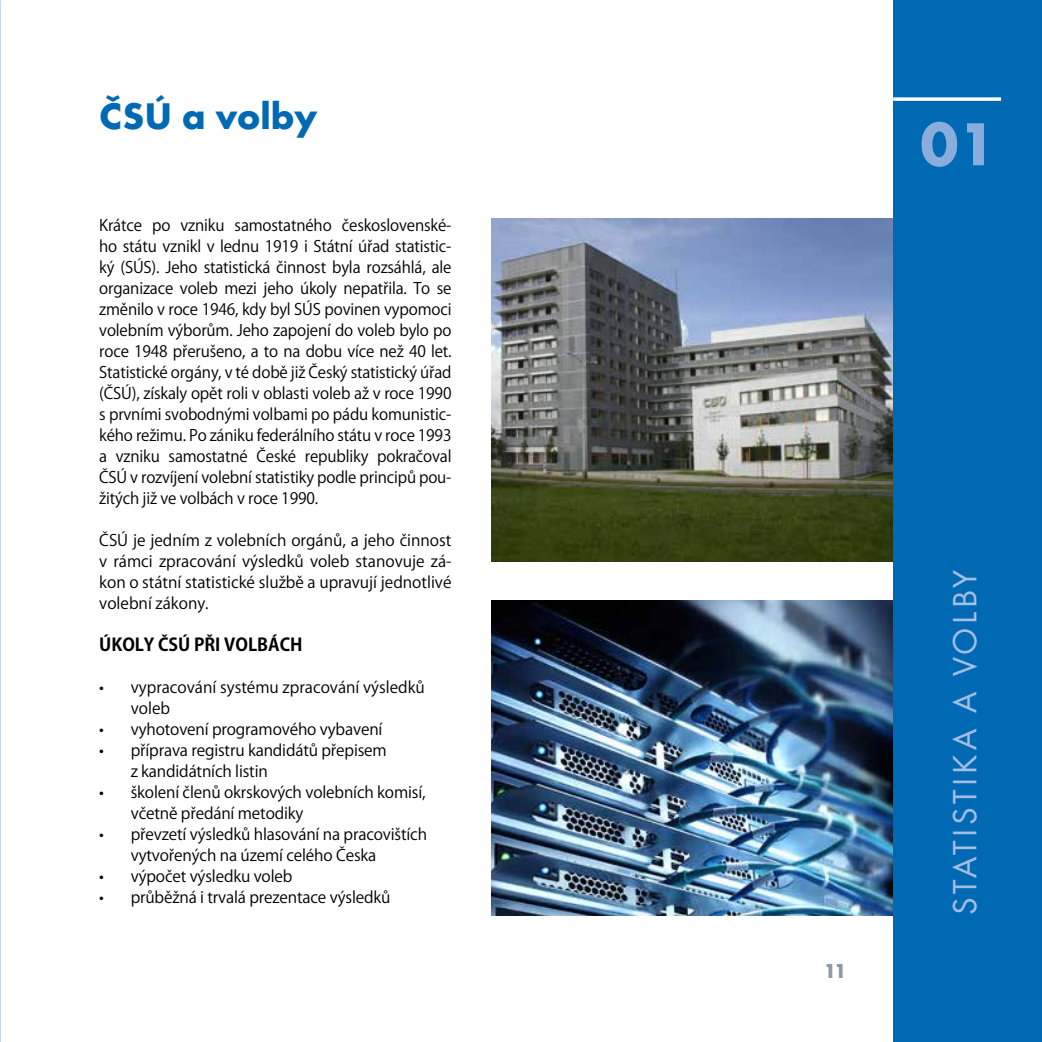
<style>
.page{position:relative;width:1042px;height:1042px;background:#fff}
.page>*{position:absolute;margin:0;border:0;box-sizing:border-box;transform-origin:0 0}
.t1{font:63px "Futura Bol 2";color:#8baddc}
.t2{font:38.5px "Futura Bol 2";color:#0069b4}
.t3{font:35px "Futura Boo";letter-spacing:.1em;color:#a4bde3}
.t4{font:21px "Futura Bol 2";color:#8a9ba7}
.t5{font:700 17.5px "Koz Go Pr 6 N";color:#000}
.t6{font:15.75px/21px "Koz Go Pr 6 N";letter-spacing:-.01em;color:#000}
</style>
<div class="page">
<img style="left:491px;top:600px;width:402px;height:315px">
<img style="left:491px;top:218px;width:402px;height:344px">
<div style="left:893px;top:0;width:149px;height:1042px;background:#0069b4"></div>
<svg style="left:893px;top:97px;width:108px;height:4px"></svg>
<h2 class="t2" style="left:99px;top:92px;width:220px">ČSÚ a volby</h2>
<p class="t6" style="left:99px;top:215px;width:354px;text-align:justify">Krátce po vzniku samostatného československé&shy;ho státu vznikl v lednu 1919 i Státní úřad statistic&shy;ký (SÚS). Jeho statistická činnost byla rozsáhlá, ale organizace voleb mezi jeho úkoly nepatřila. To se změnilo v roce 1946, kdy byl SÚS povinen vypomoci volebním výborům. Jeho zapojení do voleb bylo po roce 1948 přerušeno, a to na dobu více než 40 let.<br>Statistické orgány, v té době již Český statistický úřad (ČSÚ), získaly opět roli v oblasti voleb až v roce 1990 s prvními svobodnými volbami po pádu komunistic&shy;kého režimu. Po zániku federálního státu v roce 1993 a vzniku samostatné České republiky pokračoval ČSÚ v rozvíjení volební statistiky podle principů pou&shy;žitých již ve volbách v roce 1990.</p>
<p class="t6" style="left:99px;top:530px;width:354px;text-align:justify">ČSÚ je jedním z volebních orgánů, a jeho činnost v rámci zpracování výsledků voleb stanovuje zá&shy;kon o státní statistické službě a upravují jednotlivé volební zákony.</p>
<p class="t5" style="left:99px;top:635px;width:205px">ÚKOLY ČSÚ PŘI VOLBÁCH</p>
<p class="t6" style="left:131px;top:677px;width:296px;text-indent:-32px">• vypracování systému zpracování výsledků voleb</p>
<p class="t6" style="left:99px;top:719px;width:285px">• vyhotovení programového vybavení</p>
<p class="t6" style="left:131px;top:740px;width:258px;text-indent:-32px">• příprava registru kandidátů přepisem z kandidátních listin</p>
<p class="t6" style="left:131px;top:782px;width:296px;text-indent:-32px">• školení členů okrskových volebních komisí, včetně předání metodiky</p>
<p class="t6" style="left:131px;top:824px;width:298px;text-indent:-32px">• převzetí výsledků hlasování na pracovištích vytvořených na území celého Česka</p>
<p class="t6" style="left:99px;top:866px;width:195px">• výpočet výsledku voleb</p>
<p class="t6" style="left:99px;top:887px;width:293px">• průběžná i trvalá prezentace výsledků</p>
<h1 class="t1" style="left:920px;top:105px;width:77px">01</h1>
<h3 class="t4" style="left:824px;top:958px;width:24px">11</h3>
<h3 class="t3" style="left:944px;top:915px;width:347px;rotate:-90deg">STATISTIKA A VOLBY</h3>
</div>
